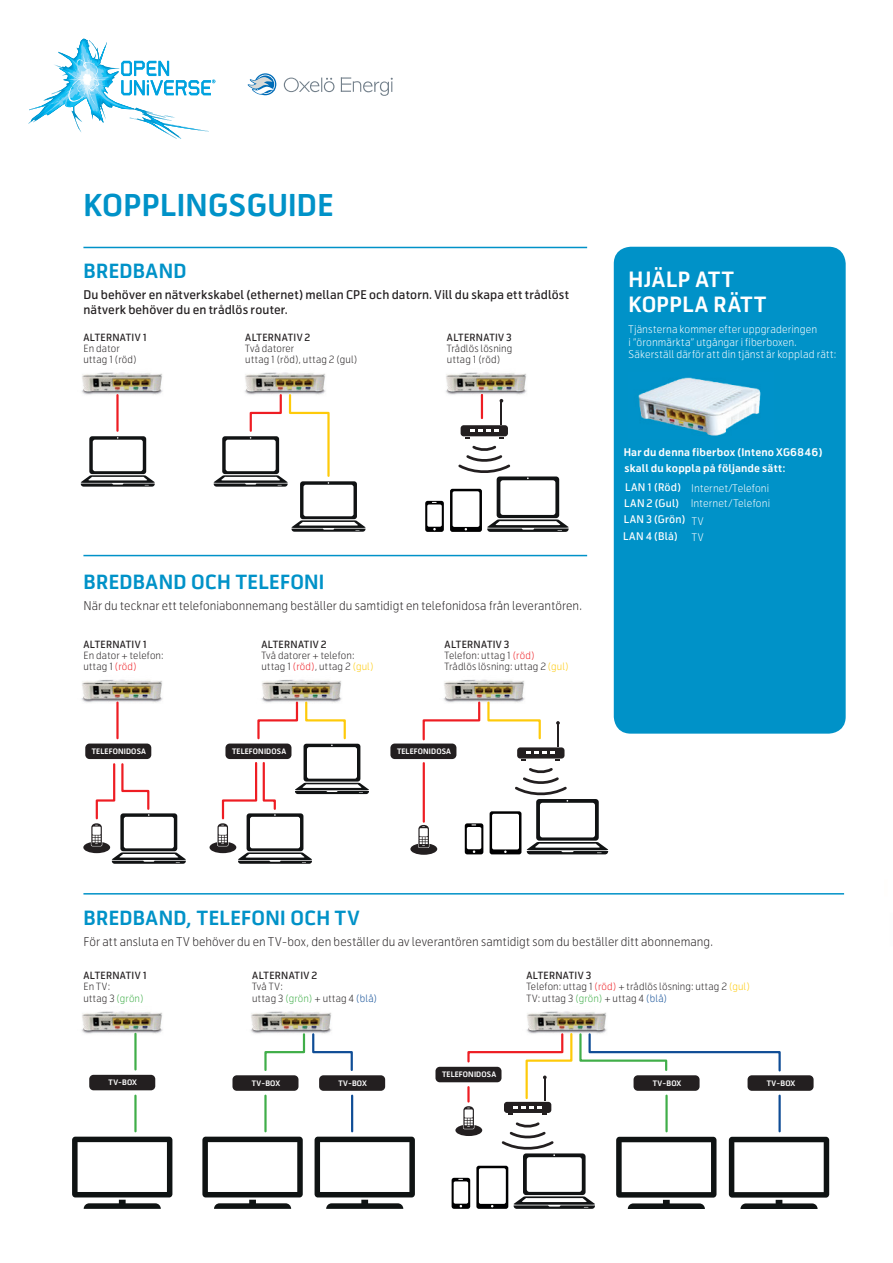
<style>
.page{position:relative;width:893px;height:1263px;background:#fff}
.page>*{position:absolute;margin:0;border:0;box-sizing:border-box;transform-origin:0 0}
.t1{font:700 30px "Telenor";letter-spacing:.01em;color:#0092c8}
.t2{font:700 21px/25.2px "Telenor";letter-spacing:.02em;color:#fff}
.t3{font:700 19.5px "Telenor";letter-spacing:.015em;color:#0092c8}
.t4{font:300 12px "Telenor";letter-spacing:.01em;color:#231f20}
.t5{font:500 12px/15px "Telenor";letter-spacing:.01em;color:#231f20}
.t6{font:300 10.5px/12.6px "Telenor";letter-spacing:.01em;color:#fff}
.t7{font:700 10.5px/15.5px "Telenor";letter-spacing:.015em;color:#fff}
.t8{font:500 10.5px "Telenor";letter-spacing:.035em;color:#fff}
.t9{font:300 9.9px/11.1px "Telenor";letter-spacing:.02em;color:#231f20}
.t10{font:500 9.9px "Telenor";letter-spacing:.04em;color:#231f20}
.t11{font:700 7.5px "Telenor";letter-spacing:.02em;color:#fff}
.s1{color:#ee1d23}
.s2{color:#feca0a}
.s3{font-weight:500}
.s4{color:#40ae49}
.s5{color:#0f4d96}
</style>
<div class="page">
<div style="left:614px;top:247px;width:232px;height:487px;background:#0092c8;border-radius:17px"></div>
<svg style="left:28px;top:39px;width:187px;height:100px"></svg>
<svg style="left:81px;top:436px;width:74px;height:51px"></svg>
<img style="left:82px;top:372px;width:81px;height:23px">
<hr style="left:116px;top:395px;width:3px;height:36px;background:#ee1d23">
<img style="left:245px;top:372px;width:81px;height:21px">
<svg style="left:214px;top:393px;width:151px;height:139px"></svg>
<img style="left:638px;top:377px;width:123px;height:59px">
<hr style="left:481px;top:394px;width:2px;height:25px;background:#ee1d23">
<img style="left:446px;top:372px;width:81px;height:26px">
<div style="left:425px;top:501px;width:19px;height:31px;background:#000001;border-radius:2px"></div>
<div style="left:427px;top:504px;width:15px;height:23px;background:#fff;border-radius:2px"></div>
<div style="left:450px;top:489px;width:32px;height:43px;background:#000001;border-radius:2px"></div>
<div style="left:452px;top:491px;width:27px;height:36px;background:#fff;border-radius:2px"></div>
<div style="left:461px;top:425px;width:47px;height:11px;background:#231f20;border-radius:3px"></div>
<hr style="left:500px;top:402px;width:2px;height:23px;background:#231f20">
<svg style="left:458px;top:429px;width:111px;height:103px"></svg>
<img style="left:81px;top:679px;width:82px;height:24px">
<hr style="left:116px;top:702px;width:3px;height:36px;background:#ee1d23">
<svg style="left:83px;top:763px;width:103px;height:101px"></svg>
<hr style="left:83px;top:555px;width:504px;height:1px;background:#0092c8">
<div style="left:85px;top:743px;width:66px;height:16px;background:#231f20;border-radius:4px"></div>
<hr style="left:423px;top:763px;width:2px;height:59px;background:#ee1d23">
<svg style="left:410px;top:825px;width:27px;height:30px"></svg>
<img style="left:443px;top:679px;width:82px;height:21px">
<svg style="left:422px;top:700px;width:119px;height:41px"></svg>
<svg style="left:465px;top:823px;width:18px;height:31px"></svg>
<div style="left:467px;top:827px;width:14px;height:22px;background:#fff;border-radius:2px"></div>
<svg style="left:490px;top:811px;width:31px;height:43px"></svg>
<div style="left:492px;top:814px;width:27px;height:35px;background:#fff;border-radius:2px"></div>
<div style="left:517px;top:747px;width:47px;height:11px;background:#231f20;border-radius:3px"></div>
<hr style="left:557px;top:724px;width:2px;height:23px;background:#231f20">
<svg style="left:556px;top:721px;width:4px;height:4px"></svg>
<svg style="left:515px;top:752px;width:93px;height:102px"></svg>
<div style="left:390px;top:743px;width:66px;height:16px;background:#231f20;border-radius:4px"></div>
<img style="left:261px;top:679px;width:81px;height:21px">
<svg style="left:210px;top:700px;width:159px;height:164px"></svg>
<div style="left:225px;top:743px;width:66px;height:16px;background:#231f20;border-radius:4px"></div>
<div style="left:435px;top:1067px;width:66px;height:15px;background:#231f20;border-radius:4px"></div>
<div style="left:747px;top:1075px;width:67px;height:16px;background:#231f20;border-radius:4px"></div>
<img style="left:82px;top:1011px;width:81px;height:23px">
<hr style="left:134px;top:1034px;width:3px;height:35px;background:#40ae49">
<img style="left:526px;top:1011px;width:81px;height:21px">
<hr style="left:83px;top:893px;width:761px;height:1px;background:#0092c8">
<div style="left:89px;top:1075px;width:66px;height:15px;background:#231f20;border-radius:4px"></div>
<svg style="left:72px;top:1137px;width:100px;height:72px"></svg>
<hr style="left:134px;top:1096px;width:3px;height:35px;background:#40ae49">
<hr style="left:467px;top:1087px;width:3px;height:14px;background:#ee1d23">
<hr style="left:665px;top:1096px;width:3px;height:35px;background:#40ae49">
<hr style="left:778px;top:1096px;width:3px;height:35px;background:#0f4d96">
<div style="left:232px;top:1075px;width:66px;height:16px;background:#231f20;border-radius:4px"></div>
<div style="left:319px;top:1075px;width:66px;height:16px;background:#231f20;border-radius:4px"></div>
<img style="left:251px;top:1011px;width:81px;height:23px">
<svg style="left:202px;top:1137px;width:101px;height:72px"></svg>
<svg style="left:315px;top:1137px;width:100px;height:72px"></svg>
<hr style="left:264px;top:1096px;width:3px;height:35px;background:#40ae49">
<hr style="left:351px;top:1096px;width:2px;height:35px;background:#0f4d96">
<svg style="left:263px;top:1032px;width:90px;height:39px"></svg>
<svg style="left:455px;top:1106px;width:27px;height:30px"></svg>
<svg style="left:616px;top:1137px;width:100px;height:72px"></svg>
<svg style="left:729px;top:1137px;width:100px;height:72px"></svg>
<svg style="left:452px;top:1178px;width:18px;height:31px"></svg>
<div style="left:454px;top:1181px;width:14px;height:23px;background:#fff;border-radius:2px"></div>
<svg style="left:476px;top:1166px;width:32px;height:43px"></svg>
<div style="left:479px;top:1168px;width:27px;height:36px;background:#fff;border-radius:2px"></div>
<div style="left:504px;top:1102px;width:47px;height:11px;background:#231f20;border-radius:3px"></div>
<hr style="left:544px;top:1078px;width:2px;height:23px;background:#231f20">
<svg style="left:466px;top:1032px;width:316px;height:68px"></svg>
<svg style="left:502px;top:1106px;width:93px;height:103px"></svg>
<hr style="left:83px;top:247px;width:504px;height:1px;background:#0092c8">
<svg style="left:284px;top:78px;width:50px;height:14px"></svg>
<svg style="left:341px;top:77px;width:52px;height:19px"></svg>
<svg style="left:248px;top:73px;width:28px;height:22px"></svg>
<h1 class="t1" style="left:83px;top:186px;width:251px">KOPPLINGSGUIDE</h1>
<h3 class="t3" style="left:83px;top:259px;width:105px">BREDBAND</h3>
<p class="t5" style="left:83px;top:287px;width:487px">Du behöver en nätverkskabel (ethernet) mellan CPE och datorn. Vill du skapa ett trådlöst nätverk behöver du en trådlös router.</p>
<p class="t10" style="left:83px;top:331px;width:65px">ALTERNATIV 1</p>
<p class="t9" style="left:83px;top:343px;width:55px">En dator uttag 1 (röd)</p>
<p class="t10" style="left:447px;top:331px;width:66px">ALTERNATIV 3</p>
<p class="t9" style="left:447px;top:343px;width:67px">Trådlös lösning uttag 1 (röd)</p>
<p class="t10" style="left:245px;top:331px;width:67px">ALTERNATIV 2</p>
<p class="t9" style="left:245px;top:343px;width:114px">Två datorer<br>uttag 1 (röd), uttag 2 (gul)</p>
<h3 class="t3" style="left:83px;top:570px;width:242px">BREDBAND OCH TELEFONI</h3>
<p class="t4" style="left:83px;top:598px;width:500px">När du tecknar ett telefoniabonnemang beställer du samtidigt en telefonidosa från leverantören.</p>
<p class="t10" style="left:83px;top:638px;width:65px">ALTERNATIV 1</p>
<p class="t9" style="left:83px;top:650px;width:82px">En dator + telefon: uttag 1 <span class="s1">(röd)</span></p>
<p class="t11" style="left:92px;top:747px;width:56px">TELEFONIDOSA</p>
<p class="t10" style="left:261px;top:638px;width:67px">ALTERNATIV 2</p>
<p class="t9" style="left:261px;top:650px;width:114px">Två datorer + telefon: uttag 1 <span class="s1">(röd)</span>, uttag 2 <span class="s2">(gul)</span></p>
<p class="t9" style="left:445px;top:639px;width:126px"><span class="s3">ALTERNATIV 3<br></span>Telefon: uttag 1 <span class="s1">(röd)<br></span>Trådlös lösning: uttag 2 <span class="s2">(gul)</span></p>
<p class="t11" style="left:232px;top:747px;width:56px">TELEFONIDOSA</p>
<p class="t11" style="left:397px;top:747px;width:56px">TELEFONIDOSA</p>
<h2 class="t2" style="left:628px;top:268px;width:139px">HJÄLP ATT<br>KOPPLA RÄTT</h2>
<p class="t6" style="left:628px;top:323px;width:209px">Tjänsterna kommer efter uppgraderingen<br>i ”öronmärkta” utgångar i fiberboxen.<br>Säkerställ därför att din tjänst är kopplad rätt:</p>
<p class="t7" style="left:624px;top:445px;width:200px">Har du denna fiberbox (Inteno XG6846) skall du koppla på följande sätt:</p>
<p class="t6" style="left:624px;top:480px;width:148px;line-height:15.5px;text-align:justify"><span class="s3">LAN 1 (Röd)</span> Internet/Telefoni <span class="s3">LAN 2 (Gul)</span> Internet/Telefoni <span class="s3">LAN 3 (Grön)</span> TV</p>
<p class="t8" style="left:623px;top:529px;width:56px">LAN 4 (Blå)</p>
<p class="t6" style="left:692px;top:531px;width:13px">TV</p>
<h3 class="t3" style="left:83px;top:905px;width:278px">BREDBAND, TELEFONI OCH TV</h3>
<p class="t4" style="left:83px;top:934px;width:631px">För att ansluta en TV behöver du en TV-box, den beställer du av leverantören samtidigt som du beställer ditt abonnemang.</p>
<p class="t10" style="left:83px;top:970px;width:65px">ALTERNATIV 1</p>
<p class="t9" style="left:83px;top:981px;width:62px">En TV:<br>uttag 3 <span class="s4">(grön)</span></p>
<p class="t9" style="left:526px;top:970px;width:225px"><span class="s3">ALTERNATIV 3<br></span>Telefon: uttag 1 <span class="s1">(röd)</span> + trådlös lösning: uttag 2 <span class="s2">(gul)<br></span>TV: uttag 3 <span class="s4">(grön)</span> + uttag 4 <span class="s5">(blå)</span></p>
<p class="t10" style="left:252px;top:970px;width:67px">ALTERNATIV 2</p>
<p class="t9" style="left:252px;top:981px;width:126px">Två TV:<br>uttag 3 <span class="s4">(grön)</span> + uttag 4 <span class="s5">(blå)</span></p>
<p class="t11" style="left:109px;top:1078px;width:30px">TV-BOX</p>
<p class="t11" style="left:252px;top:1078px;width:30px">TV-BOX</p>
<p class="t11" style="left:339px;top:1078px;width:30px">TV-BOX</p>
<p class="t11" style="left:442px;top:1070px;width:56px">TELEFONIDOSA</p>
<p class="t11" style="left:653px;top:1078px;width:30px">TV-BOX</p>
<p class="t11" style="left:767px;top:1078px;width:30px">TV-BOX</p>
</div>
